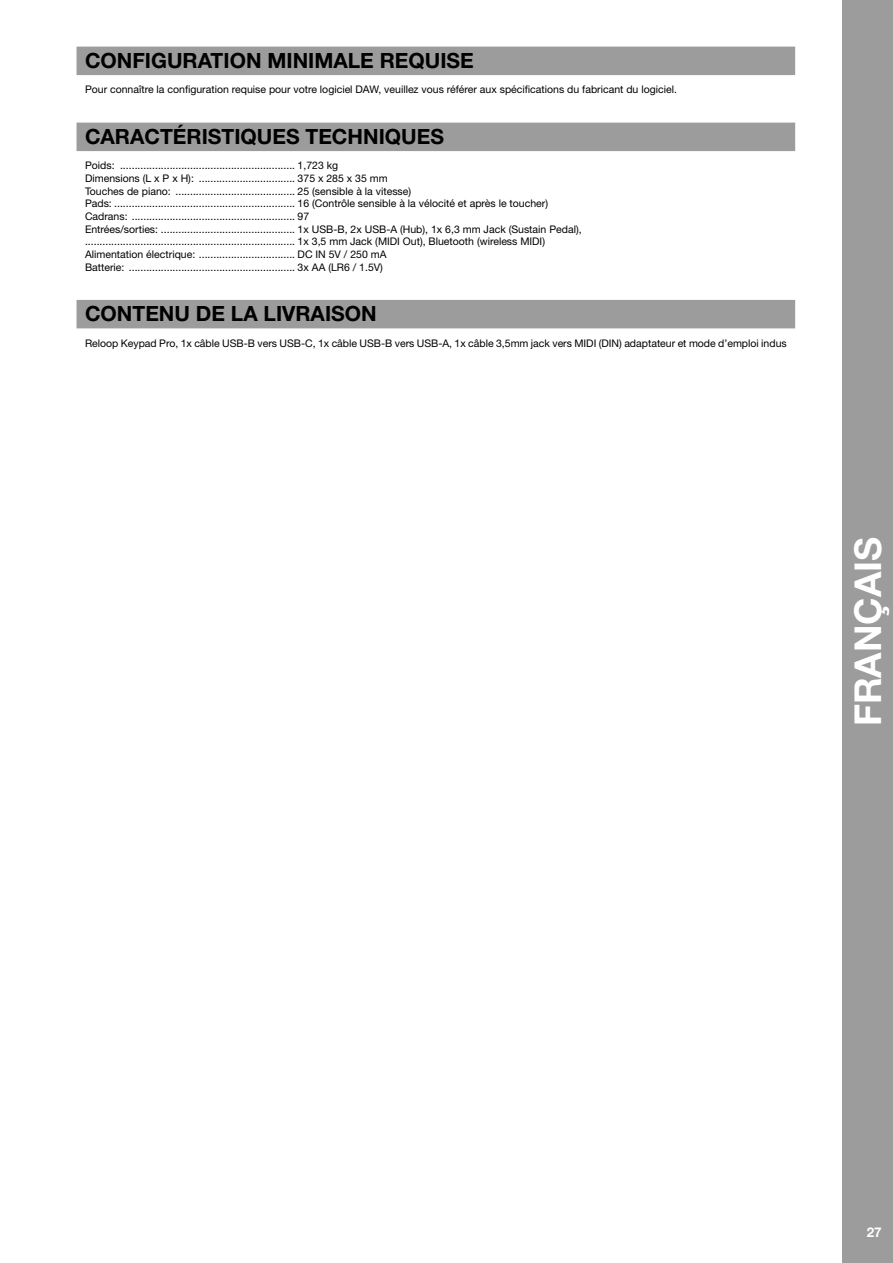
<style>
.page{position:relative;width:893px;height:1263px;background:#fff}
.page>*{position:absolute;margin:0;border:0;box-sizing:border-box;transform-origin:0 0}
.t1{font:700 37.2px "Helvetica Neue LT Std";color:#fff}
.HEADLINE_BALKEN{font:700 21px "Helvetica Neue LT Std";color:#000}
.t2{font:700 13.5px "Helvetica Neue LT Std";color:#fff}
.Inhalt{font:10.5px "Helvetica Neue LT Std";color:#000}
</style>
<div class="page">
<div style="left:842px;top:0;width:51px;height:1263px;background:#9c9c9c"></div>
<div style="left:77px;top:47px;width:718px;height:28px;background:#9c9c9c"></div>
<div style="left:77px;top:123px;width:718px;height:28px;background:#9c9c9c"></div>
<div style="left:77px;top:300px;width:718px;height:28px;background:#9c9c9c"></div>
<p class="HEADLINE_BALKEN" style="left:85px;top:47px;width:390px">CONFIGURATION MINIMALE REQUISE</p>
<p class="Inhalt" style="left:85px;top:83px;width:593px">Pour connaître la configuration requise pour votre logiciel DAW, veuillez vous référer aux spécifications du fabricant du logiciel.</p>
<p class="HEADLINE_BALKEN" style="left:85px;top:123px;width:360px">CARACTÉRISTIQUES TECHNIQUES</p>
<p class="Inhalt" style="left:85px;top:159px;width:255px">Poids: ............................................................ 1,723 kg</p>
<p class="Inhalt" style="left:85px;top:172px;width:304px">Dimensions (L x P x H): ................................. 375 x 285 x 35 mm</p>
<p class="Inhalt" style="left:85px;top:184px;width:328px">Touches de piano: ......................................... 25 (sensible à la vitesse)</p>
<p class="Inhalt" style="left:85px;top:197px;width:465px">Pads: .............................................................. 16 (Contrôle sensible à la vélocité et après le toucher)</p>
<p class="Inhalt" style="left:85px;top:210px;width:226px">Cadrans: ........................................................ 97</p>
<p class="Inhalt" style="left:85px;top:222px;width:498px">Entrées/sorties: .............................................. 1x USB-B, 2x USB-A (Hub), 1x 6,3 mm Jack (Sustain Pedal),</p>
<p class="Inhalt" style="left:85px;top:235px;width:461px">........................................................................ 1x 3,5 mm Jack (MIDI Out), Bluetooth (wireless MIDI)</p>
<p class="Inhalt" style="left:85px;top:248px;width:303px">Alimentation électrique: ................................. DC IN 5V / 250 mA</p>
<p class="Inhalt" style="left:85px;top:260px;width:299px">Batterie: ......................................................... 3x AA (LR6 / 1.5V)</p>
<p class="HEADLINE_BALKEN" style="left:85px;top:301px;width:293px">CONTENU DE LA LIVRAISON</p>
<p class="Inhalt" style="left:85px;top:336px;width:703px">Reloop Keypad Pro, 1x câble USB-B vers USB-C, 1x câble USB-B vers USB-A, 1x câble 3,5mm jack vers MIDI (DIN) adaptateur et mode d’emploi indus</p>
<h1 class="t1" style="left:845px;top:726px;width:191px;rotate:-90deg">FRANÇAIS</h1>
<p class="t2" style="left:867px;top:1223px;width:17px">27</p>
</div>
